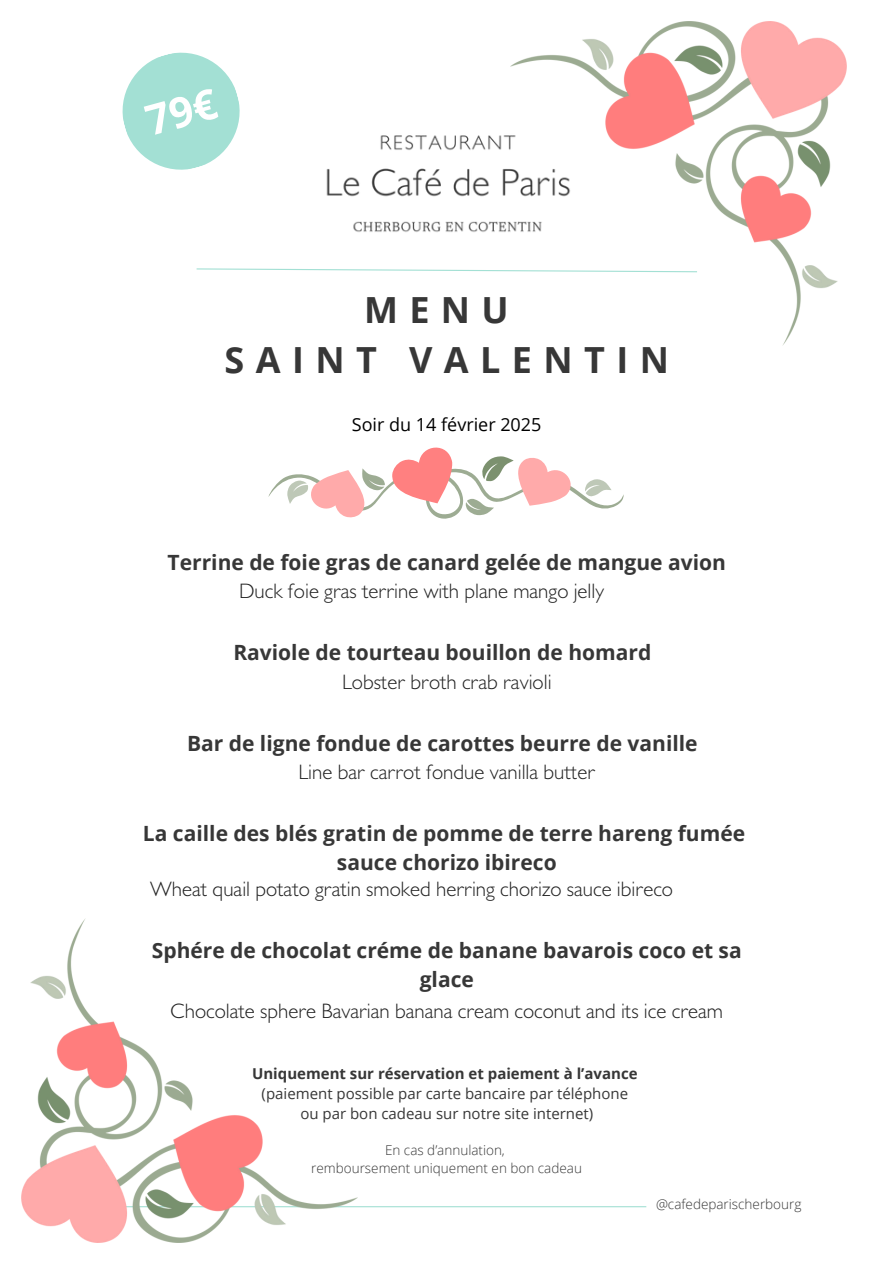
<style>
.page{position:relative;width:894px;height:1264px;background:#fff}
.page>*{position:absolute;margin:0;border:0;box-sizing:border-box;transform-origin:0 0}
.t1{font:700 36px/49.5px "Open Sans";letter-spacing:.315em;color:#373737;text-align:center}
.t2{font:700 21px/29.2px "Open Sans";color:#373737;text-align:center}
.t3{font:300 21px "Gill Sans MT Pro";color:#222}
.t4{font:18px "Open Sans";color:#000}
.t5{font:15px "Open Sans";color:#373737}
.t6{font:700 15px "Open Sans";color:#373737}
.t7{font:300 13.5px "Open Sans";color:#373737}
</style>
<div class="page">
<svg style="left:196px;top:268px;width:314px;height:4px"></svg>
<hr style="left:89px;top:1206px;width:557px;height:1px;background:#a3e0d4">
<img style="left:326px;top:135px;width:184px;height:97px">
<img style="left:510px;top:21px;width:336px;height:324px">
<img style="left:21px;top:918px;width:336px;height:324px">
<svg style="left:268px;top:447px;width:356px;height:72px"></svg>
<svg style="left:122px;top:52px;width:118px;height:118px"></svg>
<h3 class="t1" style="left:224px;top:285px;width:445px">MENU<br>SAINT VALENTIN</h3>
<h3 class="t4" style="left:352px;top:411px;width:191px">Soir du 14 février 2025</h3>
<h4 class="t2" style="left:167px;top:547px;width:559px">Terrine de foie gras de canard gelée de mangue avion</h4>
<h3 class="t3" style="left:239px;top:584px;width:366px">Duck foie gras terrine with plane mango jelly</h3>
<h4 class="t2" style="left:233px;top:637px;width:419px">Raviole de tourteau bouillon de homard</h4>
<h3 class="t3" style="left:342px;top:674px;width:211px">Lobster broth crab ravioli</h3>
<h4 class="t2" style="left:187px;top:727px;width:512px">Bar de ligne fondue de carottes beurre de vanille</h4>
<p class="t3" style="left:298px;top:765px;width:298px">Line bar carrot fondue vanilla butter</p>
<h4 class="t2" style="left:143px;top:818px;width:603px">La caille des blés gratin de pomme de terre hareng fumée sauce chorizo ibireco</h4>
<p class="t3" style="left:150px;top:881px;width:524px">Wheat quail potato gratin smoked herring chorizo sauce ibireco</p>
<h3 class="t2" style="left:152px;top:935px;width:591px">Sphére de chocolat créme de banane bavarois coco et sa glace</h3>
<h4 class="t3" style="left:170px;top:1003px;width:554px">Chocolate sphere Bavarian banana cream coconut and its ice cream</h4>
<p class="t6" style="left:252px;top:1062px;width:387px">Uniquement sur réservation et paiement à l’avance</p>
<p class="t5" style="left:261px;top:1083px;width:368px">(paiement possible par carte bancaire par téléphone</p>
<h2 class="t5" style="left:300px;top:1103px;width:294px">ou par bon cadeau sur notre site internet)</h2>
<h5 class="t7" style="left:385px;top:1140px;width:121px">En cas d’annulation,</h5>
<p class="t7" style="left:311px;top:1158px;width:272px">remboursement uniquement en bon cadeau</p>
<p class="t7" style="left:655px;top:1194px;width:147px">@cafedeparischerbourg</p>
</div>
